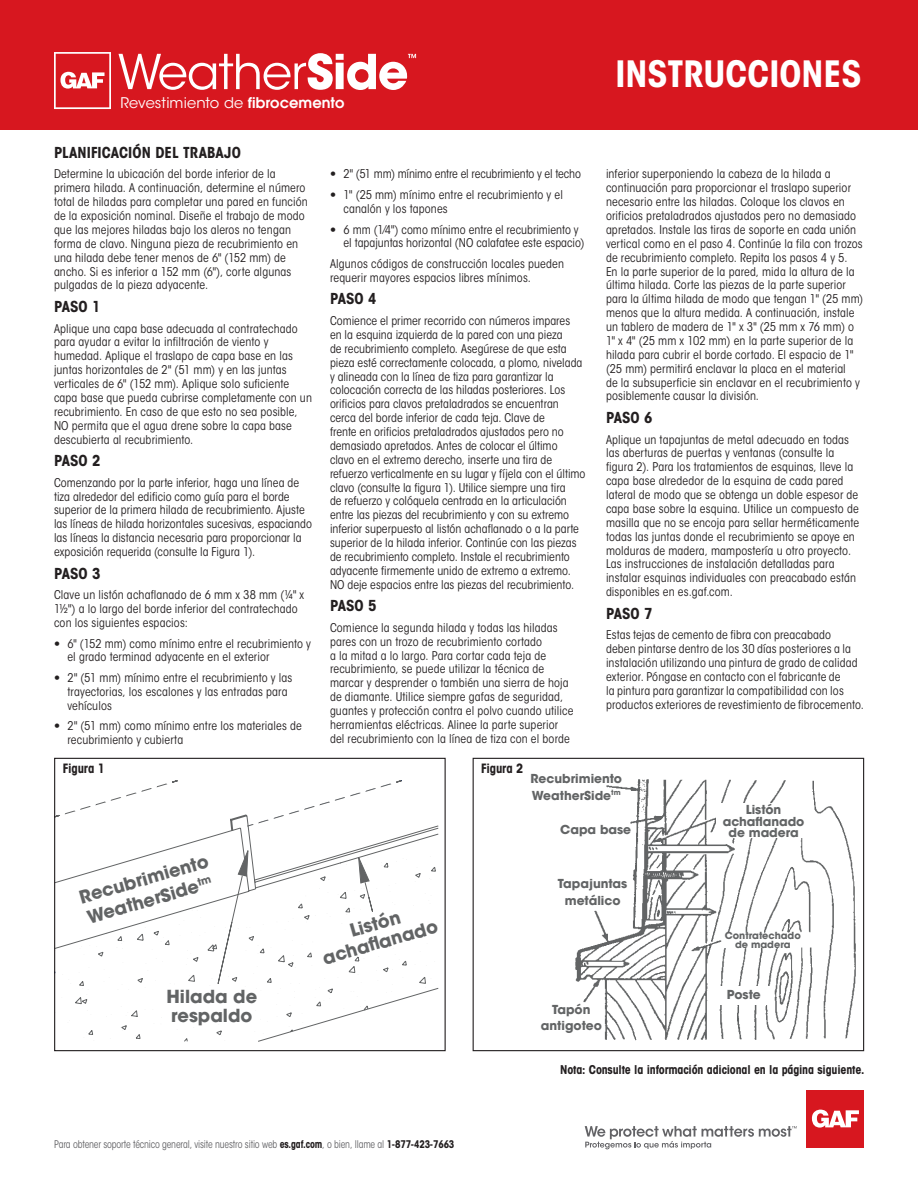
<style>
.page{position:relative;width:918px;height:1188px;background:#fff}
.page>*{position:absolute;margin:0;border:0;box-sizing:border-box;transform-origin:0 0}
.war_text{font:700 condensed 36px "ITC Avant Garde Std";color:#fff}
.t1{font:700 17.85px/18.9px "ITC Avant Garde Std";color:#626465}
.HEADER_1{font:700 condensed 15px "ITC Avant Garde Std";color:#231f20}
.SPA_BODY_COPY_8pts_9{font:14.7px "ITC Avant Garde Std";letter-spacing:.005em;color:#fff}
.war_text-2{font:700 condensed 12.75px "ITC Avant Garde Std";letter-spacing:-.015em;color:#231f20}
.t2{font:700 12.3px/16.5px "ITC Avant Garde Std";color:#626465;text-align:center}
.SPA_BODY_COPY_8pts_9-2{font:condensed 12px/13.8px "ITC Avant Garde Std";letter-spacing:.01em;color:#231f20}
.war_text-3{font:700 condensed 12px "ITC Avant Garde Std";letter-spacing:-.015em;color:#231f20}
.SPA_BODY_COPY_8pts_9-3{font:condensed 12px "ITC Avant Garde Std";letter-spacing:-.01em;color:#231f20}
.Footnotes_6_8_AGarde{font:condensed 10.5px "ITC Avant Garde Std";letter-spacing:-.015em;color:#636366;scale:.93 1}
.t3{font:700 9.75px/8.9px "ITC Avant Garde Std";color:#626465;text-align:center}
.s1{font-family:"Avant Garde";font-weight:600}
.s2{font-weight:700}
.s3{font-weight:700;color:#231f20}
</style>
<div class="page">
<div style="left:0;top:0;width:918px;height:130px;background:#d7171f"></div>
<svg style="left:118px;top:53px;width:298px;height:37px"></svg>
<svg style="left:54px;top:52px;width:57px;height:57px"></svg>
<div style="left:807px;top:1090px;width:57px;height:57px;background:#d7171f"></div>
<svg style="left:812px;top:1110px;width:47px;height:18px"></svg>
<svg style="left:585px;top:1126px;width:212px;height:23px"></svg>
<img style="left:575px;top:779px;width:281px;height:262px">
<div style="left:715px;top:986px;width:58px;height:18px;background:#fff"></div>
<div style="left:717px;top:803px;width:95px;height:35px;background:#fff"></div>
<div style="left:473px;top:758px;width:391px;height:293px;border:1px solid #231f20"></div>
<svg style="left:56px;top:780px;width:383px;height:262px"></svg>
<svg style="left:247px;top:780px;width:155px;height:47px"></svg>
<svg style="left:187px;top:846px;width:77px;height:143px"></svg>
<svg style="left:354px;top:853px;width:28px;height:60px"></svg>
<div style="left:54px;top:758px;width:392px;height:293px;border:1px solid #231f20"></div>
<p class="SPA_BODY_COPY_8pts_9" style="left:121px;top:94px;width:225px">Revestimiento de <span class="s1">fibrocemento</span></p>
<p class="HEADER_1" style="left:54px;top:143px;width:188px">PLANIFICACIÓN DEL TRABAJO</p>
<p class="SPA_BODY_COPY_8pts_9-2" style="left:54px;top:167px;width:255px">Determine la ubicación del borde inferior de la primera hilada. A continuación, determine el número total de hiladas para completar una pared en función de la exposición nominal. Diseñe el trabajo de modo que las mejores hiladas bajo los aleros no tengan forma de clavo. Ninguna pieza de recubrimiento en una hilada debe tener menos de 6" (152 mm) de ancho. Si es inferior a 152 mm (6"), corte algunas pulgadas de la pieza adyacente.</p>
<p class="HEADER_1" style="left:54px;top:297px;width:48px">PASO 1</p>
<p class="SPA_BODY_COPY_8pts_9-2" style="left:54px;top:321px;width:259px">Aplique una capa base adecuada al contratechado para ayudar a evitar la infiltración de viento y humedad. Aplique el traslapo de capa base en las juntas horizontales de 2" (51 mm) y en las juntas verticales de 6" (152 mm). Aplique solo suficiente capa base que pueda cubrirse completamente con un recubrimiento. En caso de que esto no sea posible, NO permita que el agua drene sobre la capa base descubierta al recubrimiento.</p>
<p class="HEADER_1" style="left:54px;top:451px;width:48px">PASO 2</p>
<p class="SPA_BODY_COPY_8pts_9-2" style="left:54px;top:475px;width:260px">Comenzando por la parte inferior, haga una línea de tiza alrededor del edificio como guía para el borde superior de la primera hilada de recubrimiento. Ajuste las líneas de hilada horizontales sucesivas, espaciando las líneas la distancia necesaria para proporcionar la exposición requerida (consulte la Figura 1).</p>
<p class="HEADER_1" style="left:54px;top:564px;width:48px">PASO 3</p>
<p class="SPA_BODY_COPY_8pts_9-2" style="left:54px;top:588px;width:252px">Clave un listón achaflanado de 6 mm x 38 mm (¼" x<br>1½") a lo largo del borde inferior del contratechado con los siguientes espacios:</p>
<p class="SPA_BODY_COPY_8pts_9-2" style="left:68px;top:636px;width:245px;text-indent:-14px"><span class="s2">•</span> 6" (152 mm) como mínimo entre el recubrimiento y el grado terminad adyacente en el exterior</p>
<p class="SPA_BODY_COPY_8pts_9-2" style="left:68px;top:671px;width:226px;text-indent:-14px"><span class="s2">•</span> 2" (51 mm) mínimo entre el recubrimiento y las trayectorias, los escalones y las entradas para vehículos</p>
<p class="SPA_BODY_COPY_8pts_9-2" style="left:68px;top:719px;width:236px;text-indent:-14px"><span class="s2">•</span> 2" (51 mm) como mínimo entre los materiales de recubrimiento y cubierta</p>
<p class="SPA_BODY_COPY_8pts_9-3" style="left:330px;top:167px;width:253px"><span class="s2">•</span> 2" (51 mm) mínimo entre el recubrimiento y el techo</p>
<p class="SPA_BODY_COPY_8pts_9-2" style="left:344px;top:188px;width:221px;text-indent:-14px"><span class="s2">•</span> 1" (25 mm) mínimo entre el recubrimiento y el canalón y los tapones</p>
<p class="SPA_BODY_COPY_8pts_9-2" style="left:344px;top:222px;width:242px;text-indent:-14px"><span class="s2">•</span> 6 mm (1⁄4") como mínimo entre el recubrimiento y el tapajuntas horizontal (NO calafatee este espacio)</p>
<p class="SPA_BODY_COPY_8pts_9-2" style="left:330px;top:257px;width:235px">Algunos códigos de construcción locales pueden requerir mayores espacios libres mínimos.</p>
<p class="HEADER_1" style="left:330px;top:289px;width:48px">PASO 4</p>
<p class="SPA_BODY_COPY_8pts_9-2" style="left:330px;top:314px;width:257px">Comience el primer recorrido con números impares<br>en la esquina izquierda de la pared con una pieza<br>de recubrimiento completo. Asegúrese de que esta pieza esté correctamente colocada, a plomo, nivelada y alineada con la línea de tiza para garantizar la colocación correcta de las hiladas posteriores. Los orificios para clavos pretaladrados se encuentran cerca del borde inferior de cada teja. Clave de<br>frente en orificios pretaladrados ajustados pero no demasiado apretados. Antes de colocar el último<br>clavo en el extremo derecho, inserte una tira de refuerzo verticalmente en su lugar y fíjela con el último clavo (consulte la figura 1). Utilice siempre una tira<br>de refuerzo y colóquela centrada en la articulación entre las piezas del recubrimiento y con su extremo inferior superpuesto al listón achaflanado o a la parte superior de la hilada inferior. Continúe con las piezas de recubrimiento completo. Instale el recubrimiento adyacente firmemente unido de extremo a extremo.<br>NO deje espacios entre las piezas del recubrimiento.</p>
<p class="HEADER_1" style="left:330px;top:596px;width:48px">PASO 5</p>
<p class="SPA_BODY_COPY_8pts_9-2" style="left:330px;top:621px;width:245px">Comience la segunda hilada y todas las hiladas pares con un trozo de recubrimiento cortado<br>a la mitad a lo largo. Para cortar cada teja de recubrimiento, se puede utilizar la técnica de marcar y desprender o también una sierra de hoja de diamante. Utilice siempre gafas de seguridad, guantes y protección contra el polvo cuando utilice herramientas eléctricas. Alinee la parte superior del recubrimiento con la línea de tiza con el borde</p>
<p class="war_text" style="left:616px;top:51px;width:248px">INSTRUCCIONES</p>
<p class="SPA_BODY_COPY_8pts_9-2" style="left:606px;top:167px;width:259px">inferior superponiendo la cabeza de la hilada a continuación para proporcionar el traslapo superior necesario entre las hiladas. Coloque los clavos en orificios pretaladrados ajustados pero no demasiado apretados. Instale las tiras de soporte en cada unión vertical como en el paso 4. Continúe la fila con trozos de recubrimiento completo. Repita los pasos 4 y 5.<br>En la parte superior de la pared, mida la altura de la última hilada. Corte las piezas de la parte superior para la última hilada de modo que tengan 1" (25 mm) menos que la altura medida. A continuación, instale un tablero de madera de 1" x 3" (25 mm x 76 mm) o 1" x 4" (25 mm x 102 mm) en la parte superior de la hilada para cubrir el borde cortado. El espacio de 1" (25 mm) permitirá enclavar la placa en el material<br>de la subsuperficie sin enclavar en el recubrimiento y posiblemente causar la división.</p>
<p class="HEADER_1" style="left:606px;top:408px;width:48px">PASO 6</p>
<p class="SPA_BODY_COPY_8pts_9-2" style="left:606px;top:432px;width:255px">Aplique un tapajuntas de metal adecuado en todas las aberturas de puertas y ventanas (consulte la figura 2). Para los tratamientos de esquinas, lleve la capa base alrededor de la esquina de cada pared lateral de modo que se obtenga un doble espesor de capa base sobre la esquina. Utilice un compuesto de masilla que no se encoja para sellar herméticamente todas las juntas donde el recubrimiento se apoye en molduras de madera, mampostería u otro proyecto.<br>Las instrucciones de instalación detalladas para instalar esquinas individuales con preacabado están disponibles en es.gaf.com.</p>
<p class="HEADER_1" style="left:606px;top:604px;width:48px">PASO 7</p>
<p class="SPA_BODY_COPY_8pts_9-2" style="left:606px;top:628px;width:259px">Estas tejas de cemento de fibra con preacabado<br>deben pintarse dentro de los 30 días posteriores a la instalación utilizando una pintura de grado de calidad exterior. Póngase en contacto con el fabricante de<br>la pintura para garantizar la compatibilidad con los productos exteriores de revestimiento de fibrocemento.</p>
<p class="war_text-2" style="left:63px;top:760px;width:44px">Figura 1</p>
<p class="t1" style="left:77px;top:887px;width:135px;line-height:21.5px;rotate:-16deg">Recubrimiento<br>WeatherSide<sup>tm</sup></p>
<p class="t1" style="left:166px;top:987px;width:92px">Hilada de respaldo</p>
<p class="t1" style="left:315px;top:931px;width:120px;text-align:center;rotate:-16deg">Listón<br>achafl anado</p>
<p class="Footnotes_6_8_AGarde" style="left:54px;top:1137px;width:432px">Para obtener soporte técnico general, visite nuestro sitio web <span class="s3">es.gaf.com</span>, o bien, llame al <span class="s3">1-877-423-7663</span></p>
<p class="war_text-2" style="left:481px;top:760px;width:44px">Figura 2</p>
<p class="t2" style="left:530px;top:770px;width:93px;text-align:left">Recubrimiento<br>WeatherSide<sup>tm</sup></p>
<p class="t2" style="left:560px;top:821px;width:73px">Capa base</p>
<p class="t2" style="left:723px;top:804px;width:83px;line-height:11.4px">Listón achaflanado de madera</p>
<p class="t2" style="left:558px;top:876px;width:71px">Tapajuntas metálico</p>
<p class="t2" style="left:541px;top:1001px;width:63px">Tapón antigoteo</p>
<p class="t3" style="left:725px;top:931px;width:78px">Contratechado de madera</p>
<p class="t2" style="left:727px;top:986px;width:35px">Poste</p>
<p class="war_text-3" style="left:560px;top:1062px;width:306px">Nota: Consulte la información adicional en la página siguiente.</p>
</div>
